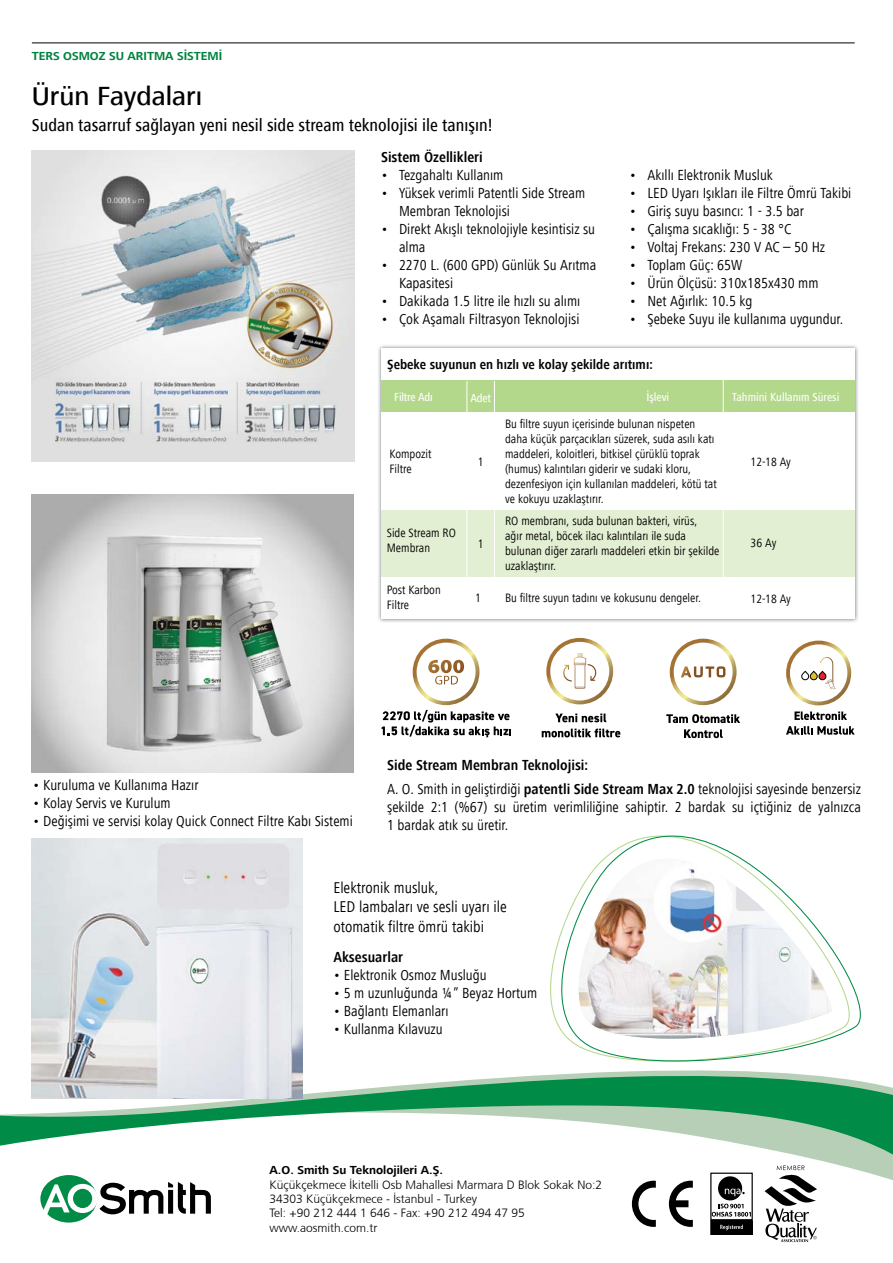
<style>
.page{position:relative;width:893px;height:1263px;background:#fff}
.page>*{position:absolute;margin:0;border:0;box-sizing:border-box;transform-origin:0 0}
.t1{font:500 27px "Frutiger";color:#000}
.t2{font:500 18px "Frutiger Cond";color:#000}
.t3{font:16.05px/19.2px "Frutiger Cond";color:#000}
.t4{font:15px/18px "Frutiger Cond";color:#000}
.t5{font:700 15px/24px "Frutiger Cond";color:#000}
.t6{font:700 13.95px "Frutiger Cond";color:#000}
.t7{font:12.45px/15px "Frutiger Cond";color:#000}
.t8{font:300 12px/14.4px "Frutiger";color:#000}
.t9{font:500 12px "Frutiger Cond";color:#fff}
.t10{font:700 12px "Frutiger";color:#000}
.t11{font:700 12px "Frutiger";color:#00833e}
.t12{font:500 12px "Frutiger Cond";letter-spacing:-.02em;color:#fff}
.s1{font-weight:400}
</style>
<div class="page">
<svg style="left:0;top:1073px;width:893px;height:99px"></svg>
<hr style="left:32px;top:43px;width:823px;height:1px;background:#000">
<div style="left:40px;top:1175px;width:57px;height:47px;background:#008c47;border-radius:50%"></div>
<svg style="left:42px;top:1182px;width:169px;height:32px"></svg>
<div style="left:377px;top:345px;width:482px;height:278px;background:#4d555b;opacity:.75"></div>
<div style="left:381px;top:349px;width:474px;height:270px;background:#fff"></div>
<div style="left:381px;top:510px;width:474px;height:66px;background:#e3efd2"></div>
<div style="left:381px;top:381px;width:474px;height:31px;background:#b4d88b"></div>
<hr style="left:467px;top:381px;width:1px;height:217px;background:#fff">
<hr style="left:494px;top:381px;width:1px;height:217px;background:#fff">
<hr style="left:723px;top:378px;width:1px;height:222px;background:#fff">
<svg style="left:632px;top:1181px;width:61px;height:46px"></svg>
<div style="left:710px;top:1172px;width:43px;height:48px;border:1px solid #000"></div>
<div style="left:711px;top:1220px;width:41px;height:14px;background:#000"></div>
<div style="left:710px;top:1220px;width:43px;height:15px;border:1px solid #000"></div>
<svg style="left:712px;top:1203px;width:39px;height:13px"></svg>
<svg style="left:720px;top:1225px;width:23px;height:5px"></svg>
<div style="left:718px;top:1176px;width:24px;height:24px;background:#000;border-radius:50%"></div>
<svg style="left:725px;top:1188px;width:20px;height:8px"></svg>
<svg style="left:765px;top:1165px;width:52px;height:77px"></svg>
<img style="left:32px;top:151px;width:323px;height:311px">
<img style="left:32px;top:495px;width:321px;height:278px">
<img style="left:32px;top:839px;width:271px;height:260px">
<svg style="left:413px;top:639px;width:66px;height:66px"></svg>
<div style="left:417px;top:643px;width:58px;height:58px;background:#fff;border-radius:50%"></div>
<svg style="left:428px;top:660px;width:36px;height:24px"></svg>
<svg style="left:382px;top:710px;width:129px;height:27px"></svg>
<svg style="left:546px;top:638px;width:67px;height:66px"></svg>
<div style="left:550px;top:642px;width:59px;height:58px;background:#fff;border-radius:50%"></div>
<svg style="left:563px;top:653px;width:34px;height:36px"></svg>
<svg style="left:555px;top:713px;width:51px;height:9px"></svg>
<svg style="left:542px;top:729px;width:78px;height:8px"></svg>
<svg style="left:670px;top:639px;width:67px;height:66px"></svg>
<div style="left:674px;top:643px;width:59px;height:58px;background:#fff;border-radius:50%"></div>
<svg style="left:681px;top:666px;width:44px;height:11px"></svg>
<svg style="left:666px;top:714px;width:74px;height:9px"></svg>
<svg style="left:684px;top:729px;width:39px;height:9px"></svg>
<svg style="left:786px;top:641px;width:65px;height:64px"></svg>
<div style="left:790px;top:644px;width:57px;height:57px;background:#fff;border-radius:50%"></div>
<svg style="left:801px;top:657px;width:35px;height:32px"></svg>
<svg style="left:794px;top:711px;width:53px;height:9px"></svg>
<svg style="left:786px;top:726px;width:69px;height:9px"></svg>
<svg style="left:529px;top:835px;width:364px;height:243px"></svg>
<img style="left:577px;top:858px;width:255px;height:181px">
<p class="t11" style="left:32px;top:49px;width:192px">TERS OSMOZ SU ARITMA SİSTEMİ</p>
<h1 class="t1" style="left:32px;top:81px;width:172px">Ürün Faydaları</h1>
<p class="t2" style="left:32px;top:115px;width:462px">Sudan tasarruf sağlayan yeni nesil side stream teknolojisi ile tanışın!</p>
<p class="t5" style="left:381px;top:145px;width:103px">Sistem Özellikleri</p>
<p class="t4" style="left:381px;top:166px;width:124px">• Tezgahaltı Kullanım</p>
<p class="t4" style="left:399px;top:184px;width:188px;text-indent:-18px">• Yüksek verimli Patentli Side Stream<br>Membran Teknolojisi</p>
<p class="t4" style="left:399px;top:220px;width:198px;text-indent:-18px">• Direkt Akışlı teknolojiyle kesintisiz su alma</p>
<p class="t4" style="left:399px;top:256px;width:199px;text-indent:-18px">• 2270 L. (600 GPD) Günlük Su Arıtma<br>Kapasitesi</p>
<p class="t4" style="left:381px;top:292px;width:201px">• Dakikada 1.5 litre ile hızlı su alımı</p>
<p class="t4" style="left:381px;top:310px;width:200px">• Çok Aşamalı Filtrasyon Teknolojisi</p>
<p class="t4" style="left:629px;top:166px;width:145px">• Akıllı Elektronik Musluk</p>
<p class="t4" style="left:629px;top:184px;width:223px">• LED Uyarı Işıkları ile Filtre Ömrü Takibi</p>
<p class="t4" style="left:629px;top:202px;width:176px">• Giriş suyu basıncı: 1 - 3.5 bar</p>
<p class="t4" style="left:629px;top:220px;width:164px">• Çalışma sıcaklığı: 5 - 38 °C</p>
<p class="t4" style="left:629px;top:238px;width:197px">• Voltaj Frekans: 230 V AC – 50 Hz</p>
<p class="t4" style="left:629px;top:256px;width:115px">• Toplam Güç: 65W</p>
<p class="t4" style="left:629px;top:274px;width:191px">• Ürün Ölçüsü: 310x185x430 mm</p>
<p class="t4" style="left:629px;top:292px;width:125px">• Net Ağırlık: 10.5 kg</p>
<p class="t4" style="left:629px;top:310px;width:216px">• Şebeke Suyu ile kullanıma uygundur.</p>
<p class="t6" style="left:387px;top:356px;width:267px">Şebeke suyunun en hızlı ve kolay şekilde arıtımı:</p>
<p class="t12" style="left:394px;top:390px;width:40px">Filtre Adı</p>
<p class="t9" style="left:470px;top:391px;width:22px">Adet</p>
<p class="t9" style="left:646px;top:390px;width:24px">İşlevi</p>
<p class="t7" style="left:389px;top:446px;width:43px">Kompozit<br>Filtre</p>
<p class="t7" style="left:478px;top:455px;width:7px">1</p>
<p class="t7" style="left:505px;top:416px;width:213px">Bu filtre suyun içerisinde bulunan nispeten daha küçük parçacıkları süzerek, suda asılı katı maddeleri, koloitleri, bitkisel çürüklü toprak (humus) kalıntıları giderir ve sudaki kloru, dezenfesiyon için kullanılan maddeleri, kötü tat ve kokuyu uzaklaştırır.</p>
<p class="t9" style="left:732px;top:390px;width:109px">Tahmini Kullanım Süresi</p>
<p class="t7" style="left:751px;top:455px;width:42px">12-18 Ay</p>
<p class="t7" style="left:505px;top:514px;width:216px">RO membranı, suda bulunan bakteri, virüs,<br>ağır metal, böcek ilacı kalıntıları ile suda bulunan diğer zararlı maddeleri etkin bir şekilde uzaklaştırır.</p>
<p class="t7" style="left:505px;top:590px;width:197px">Bu filtre suyun tadını ve kokusunu dengeler.</p>
<p class="t7" style="left:387px;top:525px;width:71px">Side Stream RO<br>Membran</p>
<p class="t7" style="left:387px;top:583px;width:55px">Post Karbon<br>Filtre</p>
<p class="t7" style="left:751px;top:591px;width:42px">12-18 Ay</p>
<p class="t7" style="left:751px;top:535px;width:27px">36 Ay</p>
<p class="t7" style="left:478px;top:536px;width:7px">1</p>
<p class="t7" style="left:475px;top:590px;width:7px">1</p>
<p class="t4" style="left:33px;top:776px;width:167px">• Kuruluma ve Kullanıma Hazır</p>
<p class="t4" style="left:33px;top:794px;width:140px">• Kolay Servis ve Kurulum</p>
<p class="t4" style="left:33px;top:812px;width:322px">• Değişimi ve servisi kolay Quick Connect Filtre Kabı Sistemi</p>
<p class="t5" style="left:387px;top:753px;width:475px">Side Stream Membran Teknolojisi:<br><span class="s1">A. O. Smith in geliştirdiği</span> patentli Side Stream Max 2.0 <span class="s1">teknolojisi sayesinde benzersiz</span></p>
<p class="t4" style="left:387px;top:798px;width:475px">şekilde 2:1 (%67) su üretim verimliliğine sahiptir. 2 bardak su içtiğiniz de yalnızca<br>1 bardak atık su üretir.</p>
<p class="t3" style="left:333px;top:878px;width:175px">Elektronik musluk,<br>LED lambaları ve sesli uyarı ile otomatik filtre ömrü takibi</p>
<p class="t5" style="left:333px;top:945px;width:71px">Aksesuarlar</p>
<p class="t4" style="left:333px;top:966px;width:155px">• Elektronik Osmoz Musluğu</p>
<p class="t4" style="left:333px;top:984px;width:205px">• 5 m uzunluğunda ¼” Beyaz Hortum</p>
<p class="t4" style="left:333px;top:1002px;width:117px">• Bağlantı Elemanları</p>
<p class="t4" style="left:333px;top:1020px;width:111px">• Kullanma Kılavuzu</p>
<p class="t10" style="left:270px;top:1163px;width:175px">A.O. Smith Su Teknolojileri A.Ş.</p>
<p class="t8" style="left:270px;top:1177px;width:334px">Küçükçekmece İkitelli Osb Mahallesi Marmara D Blok Sokak No:2<br>34303 Küçükçekmece - İstanbul - Turkey<br>Tel: +90 212 444 1 646 - Fax: +90 212 494 47 95 www.aosmith.com.tr</p>
</div>
